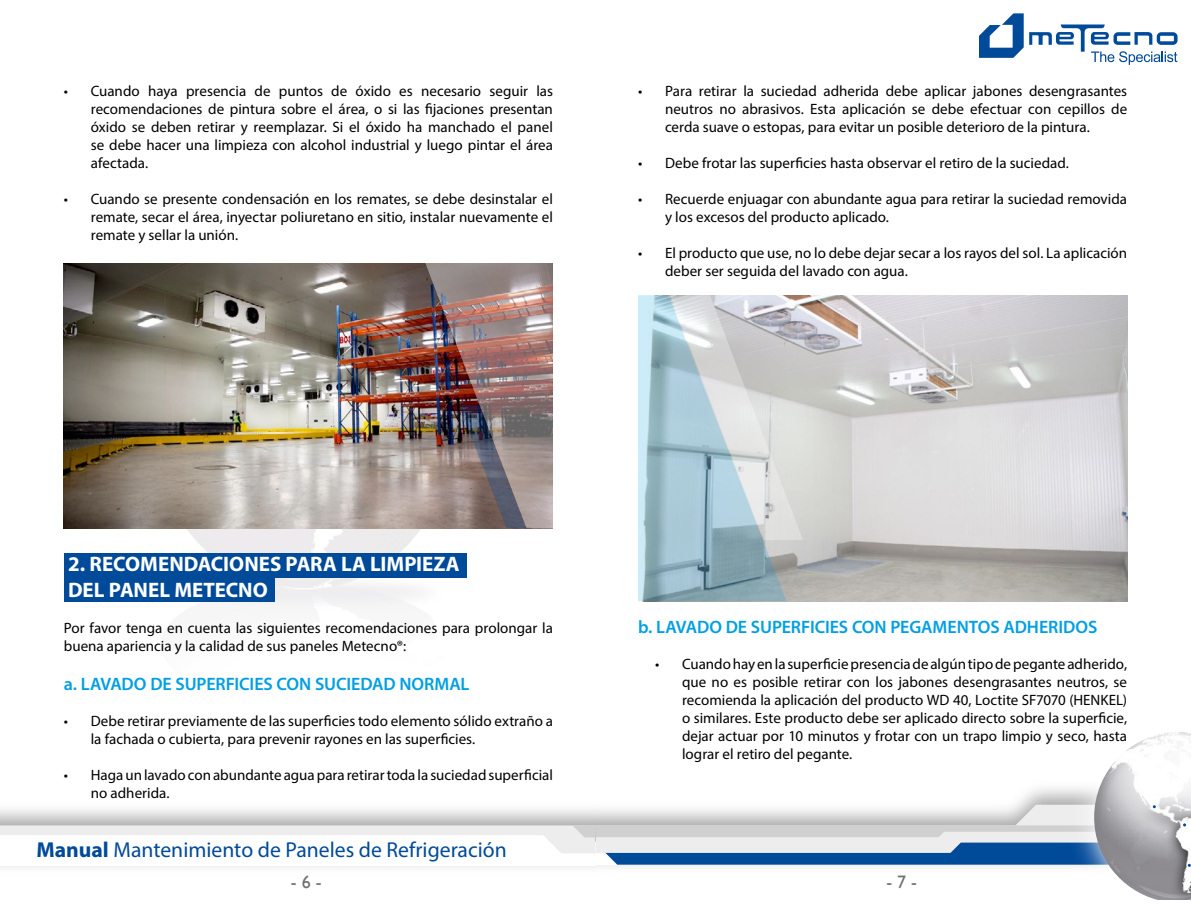
<style>
.page{position:relative;width:1191px;height:918px;background:#fff}
.page>*{position:absolute;margin:0;border:0;box-sizing:border-box;transform-origin:0 0}
.t1{font:21.6px "Myriad Pro";color:#004a9a}
.t2{font:700 21px/25.2px "Myriad Pro";color:#fff}
.t3{font:600 18px "Myriad Pro";letter-spacing:-.005em;color:#009fe3}
.t4{font:18px "Gill Sans";color:#706f6f}
.t5{font:15px/18px "Myriad Pro";color:#000}
.s1{font-weight:700}
</style>
<div class="page">
<svg style="left:979px;top:13px;width:44px;height:45px"></svg>
<svg style="left:1029px;top:25px;width:148px;height:40px"></svg>
<img style="left:1094px;top:732px;width:97px;height:168px">
<img style="left:0;top:263px;width:595px;height:605px">
<svg style="left:0;top:805px;width:1191px;height:62px"></svg>
<img style="left:64px;top:263px;width:361px;height:265px">
<div style="left:64px;top:553px;width:402px;height:24px;background:#004a9a"></div>
<div style="left:64px;top:577px;width:210px;height:24px;background:#004a9a"></div>
<img style="left:425px;top:263px;width:128px;height:265px">
<img style="left:786px;top:295px;width:341px;height:306px">
<svg style="left:638px;top:295px;width:148px;height:306px;background:#9cbac5"></svg>
<svg style="left:670px;top:295px;width:133px;height:245px;background:#c6d1d5"></svg>
<p class="t5" style="left:91px;top:82px;width:464px;text-align:justify;text-indent:-27px">• Cuando haya presencia de puntos de óxido es necesario seguir las recomendaciones de pintura sobre el área, o si las fijaciones presentan óxido se deben retirar y reemplazar. Si el óxido ha manchado el panel se debe hacer una limpieza con alcohol industrial y luego pintar el área afectada.</p>
<p class="t5" style="left:91px;top:190px;width:463px;text-align:justify;text-indent:-27px">• Cuando se presente condensación en los remates, se debe desinstalar el remate, secar el área, inyectar poliuretano en sitio, instalar nuevamente el remate y sellar la unión.</p>
<p class="t5" style="left:665px;top:82px;width:464px;text-align:justify;text-indent:-27px">• Para retirar la suciedad adherida debe aplicar jabones desengrasantes neutros no abrasivos. Esta aplicación se debe efectuar con cepillos de cerda suave o estopas, para evitar un posible deterioro de la pintura.</p>
<p class="t5" style="left:638px;top:154px;width:432px">• Debe frotar las superficies hasta observar el retiro de la suciedad.</p>
<p class="t5" style="left:665px;top:190px;width:463px;text-indent:-27px">• Recuerde enjuagar con abundante agua para retirar la suciedad removida y los excesos del producto aplicado.</p>
<p class="t5" style="left:665px;top:244px;width:464px;text-indent:-27px">• El producto que use, no lo debe dejar secar a los rayos del sol. La aplicación deber ser seguida del lavado con agua.</p>
<h2 class="t2" style="left:68px;top:551px;width:393px">2. RECOMENDACIONES PARA LA LIMPIEZA<br>DEL PANEL METECNO</h2>
<p class="t5" style="left:64px;top:618px;width:490px">Por favor tenga en cuenta las siguientes recomendaciones para prolongar la buena apariencia y la calidad de sus paneles Metecno®:</p>
<p class="t3" style="left:64px;top:673px;width:407px">a. LAVADO DE SUPERFICIES CON SUCIEDAD NORMAL</p>
<p class="t5" style="left:91px;top:712px;width:464px;text-indent:-27px">• Debe retirar previamente de las superficies todo elemento sólido extraño a la fachada o cubierta, para prevenir rayones en las superficies.</p>
<p class="t5" style="left:91px;top:766px;width:463px;text-indent:-27px">• Haga un lavado con abundante agua para retirar toda la suciedad superficial no adherida.</p>
<p class="t3" style="left:638px;top:615px;width:461px">b. LAVADO DE SUPERFICIES CON PEGAMENTOS ADHERIDOS</p>
<p class="t5" style="left:682px;top:654px;width:447px;text-align:justify;text-indent:-27px">• Cuando hay en la superficie presencia de algún tipo de pegante adherido, que no es posible retirar con los jabones desengrasantes neutros, se recomienda la aplicación del producto WD 40, Loctite SF7070 (HENKEL) o similares. Este producto debe ser aplicado directo sobre la superficie, dejar actuar por 10 minutos y frotar con un trapo limpio y seco, hasta lograr el retiro del pegante.</p>
<h1 class="t1" style="left:36px;top:837px;width:472px"><span class="s1">Manual</span> Mantenimiento de Paneles de Refrigeración</h1>
<p class="t4" style="left:291px;top:871px;width:32px">- 6 -</p>
<p class="t4" style="left:886px;top:871px;width:32px">- 7 -</p>
</div>
